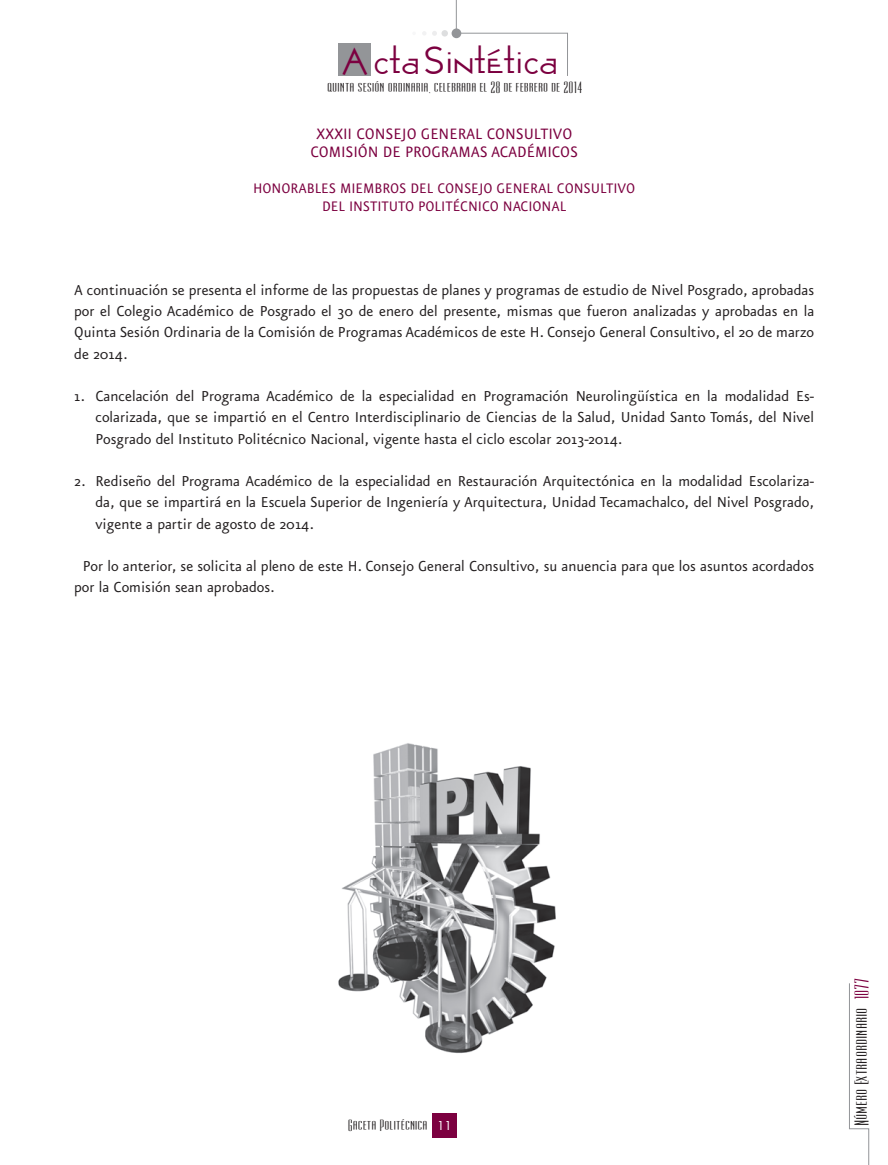
<style>
.page{position:relative;width:888px;height:1165px;background:#fff}
.page>*{position:absolute;margin:0;border:0;box-sizing:border-box;transform-origin:0 0}
.t1{font:31.5px "Opticon One 1";letter-spacing:.03em;color:#7c0040}
.t2{font:18px/18px "Eureka Sans";color:#7c0040;text-align:center}
.t3{font:17.25px/21.1px "Eureka Sans";color:#231f20;text-align:justify}
.t4{font:16.5px/18px "Eureka Sans";color:#7c0040;text-align:center}
.t5{font:16.5px "Ultra Condensed Sans Serif";color:#231f20}
.t6{font:13.5px "Ultra Condensed Sans Serif";color:#231f20}
.s1{color:#7c0040}
</style>
<div class="page">
<img style="left:338px;top:743px;width:218px;height:310px">
<div style="left:432px;top:1112px;width:24px;height:24px;background:#7c0040"></div>
<svg style="left:849px;top:983px;width:20px;height:181px"></svg>
<div style="left:452px;top:28px;width:9px;height:10px;background:#939598;border-radius:50%"></div>
<div style="left:441px;top:30px;width:7px;height:7px;background:#dddedf;border-radius:50%"></div>
<svg style="left:432px;top:31px;width:5px;height:5px"></svg>
<svg style="left:456px;top:0;width:112px;height:76px"></svg>
<div style="left:338px;top:44px;width:33px;height:32px;background:#939598"></div>
<h1 class="t1" style="left:344px;top:44px;width:215px">A cta Sintética</h1>
<p class="t6" style="left:327px;top:79px;width:257px">quinta sesión ordinaria, celebrada el 28 de febrero de 2014</p>
<p class="t2" style="left:310px;top:125px;width:269px">XXXII CONSEJO GENERAL CONSULTIVO<br>COMISIÓN DE PROGRAMAS ACADÉMICOS</p>
<p class="t4" style="left:253px;top:179px;width:384px">HONORABLES MIEMBROS DEL CONSEJO GENERAL CONSULTIVO<br>DEL INSTITUTO POLITÉCNICO NACIONAL</p>
<p class="t3" style="left:74px;top:280px;width:741px">A continuación se presenta el informe de las propuestas de planes y programas de estudio de Nivel Posgrado, aprobadas por el Colegio Académico de Posgrado el 30 de enero del presente, mismas que fueron analizadas y aprobadas en la Quinta Sesión Ordinaria de la Comisión de Programas Académicos de este H. Consejo General Consultivo, el 20 de marzo de 2014.</p>
<p class="t3" style="left:96px;top:386px;width:720px;text-indent:-21px">1. Cancelación del Programa Académico de la especialidad en Programación Neurolingüística en la modalidad Es&shy;colarizada, que se impartió en el Centro Interdisciplinario de Ciencias de la Salud, Unidad Santo Tomás, del Nivel Posgrado del Instituto Politécnico Nacional, vigente hasta el ciclo escolar 2013-2014.</p>
<p class="t3" style="left:96px;top:471px;width:720px;text-indent:-21px">2. Rediseño del Programa Académico de la especialidad en Restauración Arquitectónica en la modalidad Escolariza&shy;da, que se impartirá en la Escuela Superior de Ingeniería y Arquitectura, Unidad Tecamachalco, del Nivel Posgrado, vigente a partir de agosto de 2014.</p>
<p class="t3" style="left:74px;top:556px;width:741px;text-indent:9px">Por lo anterior, se solicita al pleno de este H. Consejo General Consultivo, su anuencia para que los asuntos acordados por la Comisión sean aprobados.</p>
<p class="t6" style="left:348px;top:1116px;width:106px">Gaceta Politécnica <sub>11</sub></p>
<p class="t5" style="left:851px;top:1126px;width:150px;rotate:-90deg">Número Extraordinario <span class="s1">1077</span></p>
</div>
